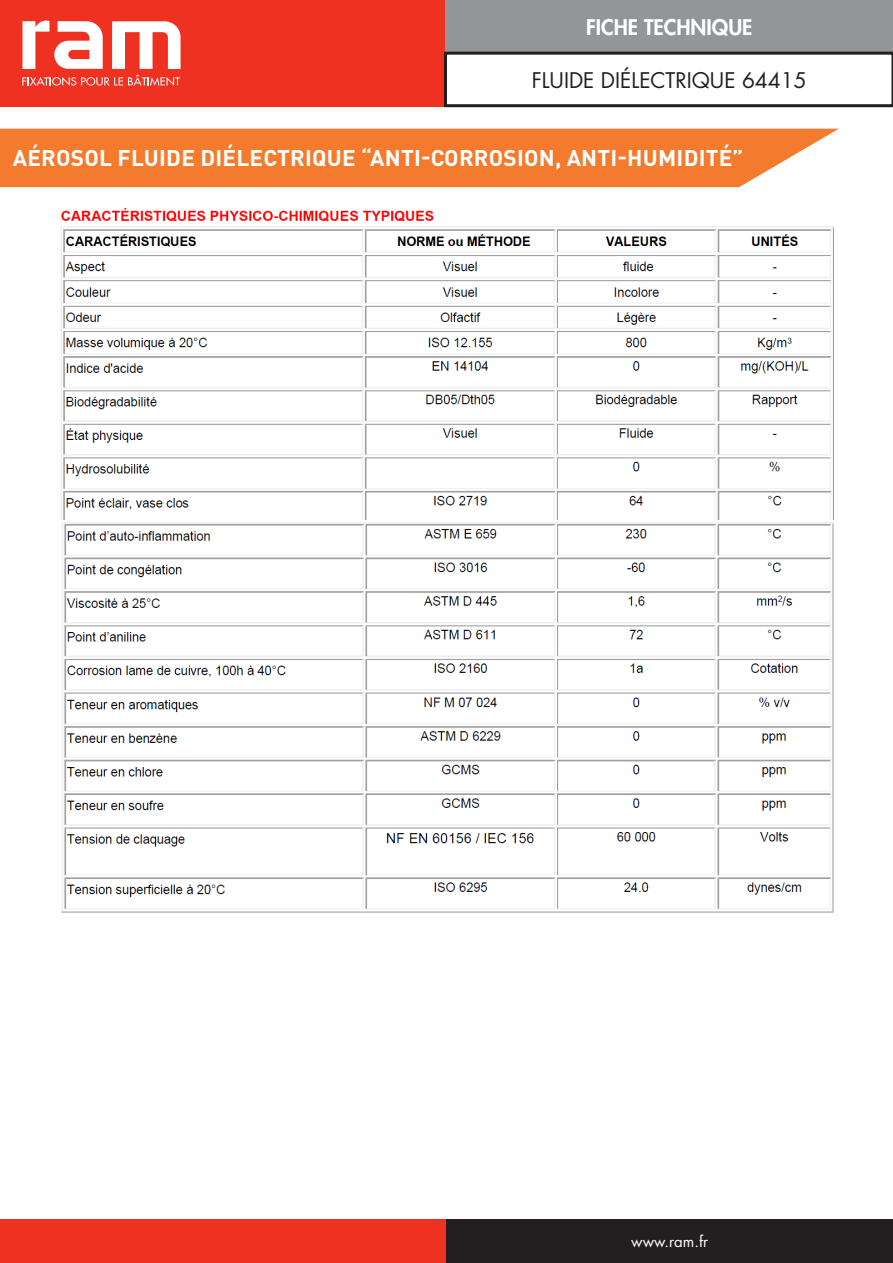
<style>
.page{position:relative;width:893px;height:1263px;background:#fff}
.page>*{position:absolute;margin:0;border:0;box-sizing:border-box;transform-origin:0 0}
.t1{font:700 22.5px "DIN Pro";letter-spacing:.01em;color:#fff}
.t2{font:21px "Futura Std";color:#231f20}
.t3{font:800 21px "Futura Std";color:#fff}
.t4{font:15px "Futura Std";color:#fff}
</style>
<div class="page">
<div style="left:0;top:0;width:446px;height:106px;background:#ef3122"></div>
<div style="left:445px;top:0;width:448px;height:53px;background:#939598"></div>
<svg style="left:112px;top:21px;width:69px;height:48px"></svg>
<svg style="left:22px;top:21px;width:81px;height:48px"></svg>
<svg style="left:22px;top:75px;width:158px;height:11px"></svg>
<div style="left:0;top:1219px;width:446px;height:44px;background:#ef3122"></div>
<div style="left:446px;top:1219px;width:447px;height:44px;background:#231f20"></div>
<div style="left:0;top:129px;width:838px;height:58px;background:#f47b2d"></div>
<svg style="left:444px;top:52px;width:449px;height:55px"></svg>
<img style="left:61px;top:209px;width:773px;height:311px">
<img style="left:61px;top:522px;width:773px;height:391px">
<p class="t3" style="left:586px;top:14px;width:168px">FICHE TECHNIQUE</p>
<p class="t2" style="left:532px;top:67px;width:276px">FLUIDE DIÉLECTRIQUE 64415</p>
<p class="t1" style="left:13px;top:143px;width:732px">AÉROSOL FLUIDE DIÉLECTRIQUE “ANTI-CORROSION, ANTI-HUMIDITÉ”</p>
<p class="t4" style="left:631px;top:1232px;width:78px">www.ram.fr</p>
</div>
